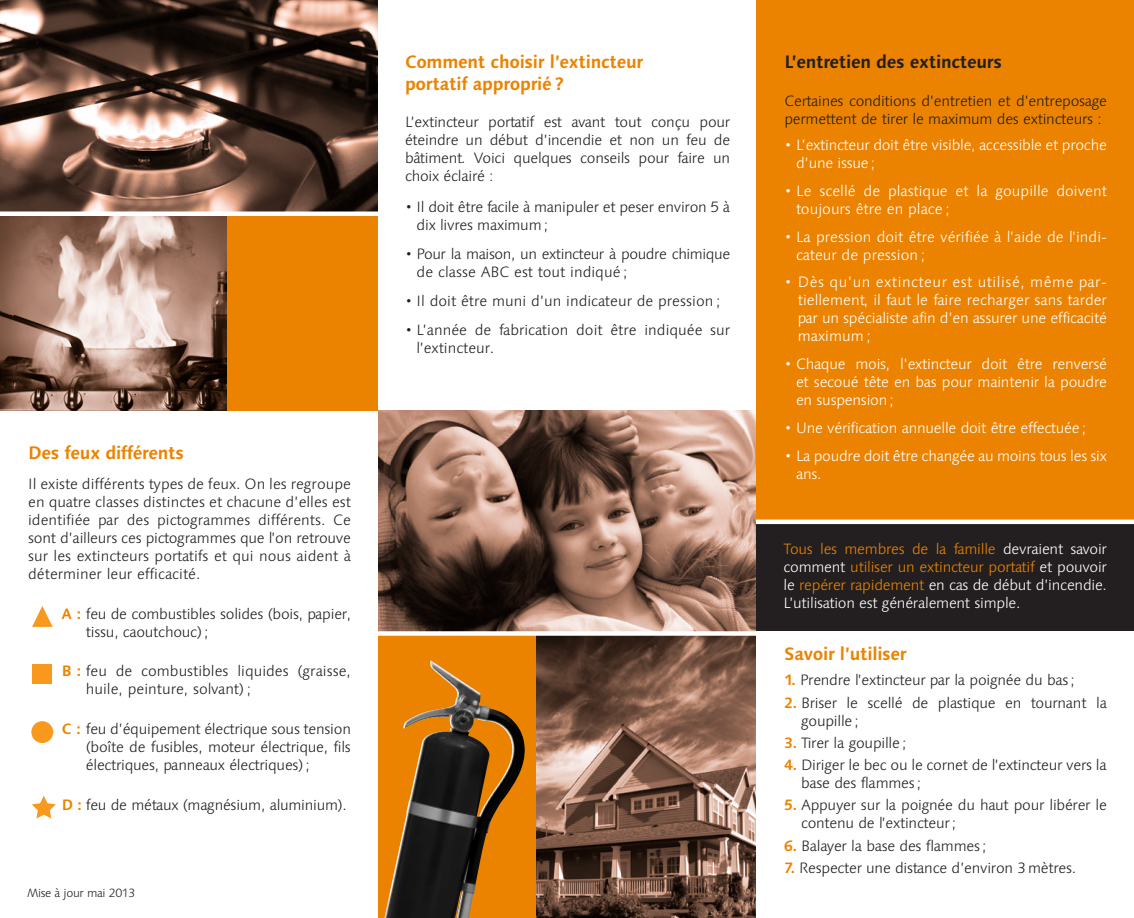
<style>
.page{position:relative;width:1134px;height:918px;background:#fff}
.page>*{position:absolute;margin:0;border:0;box-sizing:border-box;transform-origin:0 0}
.t1{font:700 18px/21.6px "Linotype Syntax";letter-spacing:-.02em;color:#ec8300}
.t2{font:700 18px "Linotype Syntax";letter-spacing:-.02em;color:#231f20}
.t3{font:300 15px/18px "Linotype Syntax";letter-spacing:-.015em;color:#231f20}
.t4{font:300 15px/18px "Linotype Syntax";letter-spacing:-.015em;color:#fff}
.t5{font:300 12px "Linotype Syntax";letter-spacing:-.03em;color:#231f20}
.s1{font-weight:700;color:#ec8300}
.s2{color:#ec8300}
</style>
<div class="page">
<div style="left:0;top:2px;width:378px;height:409px;background:#ec8300"></div>
<img style="left:0;top:0;width:378px;height:212px">
<img style="left:0;top:216px;width:226px;height:195px">
<img style="left:536px;top:636px;width:220px;height:282px">
<div style="left:378px;top:634px;width:158px;height:284px;background:#ec8300"></div>
<div style="left:756px;top:0;width:378px;height:582px;background:#ec8300"></div>
<div style="left:756px;top:522px;width:378px;height:109px;background:#231f20"></div>
<hr style="left:0;top:212px;width:378px;height:4px;background:#fff">
<img style="left:378px;top:410px;width:378px;height:221px">
<div style="left:378px;top:631px;width:378px;height:5px;background:#fff"></div>
<svg style="left:32px;top:606px;width:21px;height:21px"></svg>
<div style="left:32px;top:664px;width:20px;height:20px;background:#f8981d"></div>
<div style="left:31px;top:721px;width:22px;height:22px;background:#f8981d;border-radius:50%"></div>
<svg style="left:32px;top:796px;width:24px;height:23px"></svg>
<img style="left:384px;top:660px;width:141px;height:258px">
<hr style="left:756px;top:520px;width:378px;height:4px;background:#fff">
<p class="t1" style="left:28px;top:443px;width:158px">Des feux différents</p>
<p class="t3" style="left:28px;top:477px;width:324px;text-align:justify">Il existe différents types de feux. On les regroupe en quatre classes distinctes et chacune d’elles est identifiée par des pictogrammes différents. Ce sont d’ailleurs ces pictogrammes que l’on retrouve sur les extincteurs portatifs et qui nous aident à déterminer leur efficacité.</p>
<p class="t3" style="left:86px;top:606px;width:267px;text-indent:-24px"><span class="s1">A :</span> feu de combustibles solides (bois, papier, tissu, caoutchouc) ;</p>
<p class="t3" style="left:86px;top:664px;width:267px;text-indent:-24px"><span class="s1">B :</span> feu de combustibles liquides (graisse, huile, peinture, solvant) ;</p>
<p class="t3" style="left:86px;top:721px;width:267px;text-align:justify;text-indent:-24px"><span class="s1">C :</span> feu d’équipement électrique sous tension (boîte de fusibles, moteur électrique, fils électriques, panneaux électriques) ;</p>
<p class="t3" style="left:62px;top:797px;width:287px"><span class="s1">D :</span> feu de métaux (magnésium, aluminium).</p>
<p class="t5" style="left:27px;top:888px;width:110px">Mise à jour mai 2013</p>
<p class="t1" style="left:405px;top:52px;width:240px">Comment choisir l’extincteur portatif approprié ?</p>
<p class="t3" style="left:405px;top:114px;width:327px;text-align:justify">L’extincteur portatif est avant tout conçu pour éteindre un début d’incendie et non un feu de bâtiment. Voici quelques conseils pour faire un choix éclairé :</p>
<p class="t3" style="left:417px;top:200px;width:315px;text-indent:-12px">• Il doit être facile à manipuler et peser environ 5 à dix livres maximum ;</p>
<p class="t3" style="left:417px;top:247px;width:315px;text-indent:-12px">• Pour la maison, un extincteur à poudre chimique de classe ABC est tout indiqué ;</p>
<p class="t3" style="left:405px;top:293px;width:317px">• Il doit être muni d’un indicateur de pression ;</p>
<p class="t3" style="left:417px;top:322px;width:315px;text-indent:-12px">• L’année de fabri cation doit être indiquée sur l’extincteur.</p>
<p class="t2" style="left:784px;top:53px;width:219px">L’entretien des extincteurs</p>
<p class="t3" style="left:784px;top:93px;width:324px">Certaines conditions d’entretien et d’entreposage permettent de tirer le maximum des extincteurs :</p>
<p class="t4" style="left:796px;top:138px;width:312px;text-indent:-12px">• L’extincteur doit être visible, accessible et proche d’une issue ;</p>
<p class="t4" style="left:796px;top:183px;width:312px;text-indent:-12px">• Le scellé de plastique et la goupille doivent toujours être en place ;</p>
<p class="t4" style="left:796px;top:229px;width:312px;text-indent:-12px">• La pression doit être vérifiée à l’aide de l’indi&shy;cateur de pression ;</p>
<p class="t4" style="left:798px;top:275px;width:311px;text-align:justify;text-indent:-13px">• Dès qu’un extincteur est utilisé, même par&shy;tiellement, il faut le faire recharger sans tarder par un spécialiste afin d’en assurer une efficacité maximum ;</p>
<p class="t4" style="left:796px;top:356px;width:312px;text-align:justify;text-indent:-12px">• Chaque mois, l'extincteur doit être renversé et secoué tête en bas pour maintenir la poudre en suspension ;</p>
<p class="t4" style="left:784px;top:420px;width:303px">• Une vérification annuelle doit être effectuée ;</p>
<p class="t4" style="left:796px;top:448px;width:312px;text-indent:-12px">• La poudre doit être changée au moins tous les six ans.</p>
<p class="t4" style="left:784px;top:542px;width:325px;text-align:justify"><span class="s2">Tous les membres de la famille</span> devraient savoir comment <span class="s2">utiliser un extincteur portatif</span> et pouvoir le <span class="s2">repérer rapidement</span> en cas de début d’incendie.<br>L’utilisation est généralement simple.</p>
<p class="t1" style="left:784px;top:644px;width:124px">Savoir l’utiliser</p>
<p class="t3" style="left:784px;top:673px;width:292px"><span class="s1">1.</span> Prendre l’extincteur par la poignée du bas ;</p>
<p class="t3" style="left:801px;top:695px;width:307px;text-indent:-17px"><span class="s1">2.</span> Briser le scellé de plastique en tournant la goupille ;</p>
<p class="t3" style="left:784px;top:735px;width:124px"><span class="s1">3.</span> Tirer la goupille ;</p>
<p class="t3" style="left:801px;top:758px;width:307px;text-indent:-17px"><span class="s1">4.</span> Diriger le bec ou le cornet de l’extincteur vers la base des flammes ;</p>
<p class="t3" style="left:801px;top:798px;width:307px;text-indent:-17px"><span class="s1">5.</span> Appuyer sur la poignée du haut pour libérer le contenu de l’extincteur ;</p>
<p class="t3" style="left:784px;top:838px;width:204px"><span class="s1">6.</span> Balayer la base des flammes ;</p>
<p class="t3" style="left:784px;top:860px;width:294px"><span class="s1">7.</span> Respecter une distance d’environ 3 mètres.</p>
</div>
